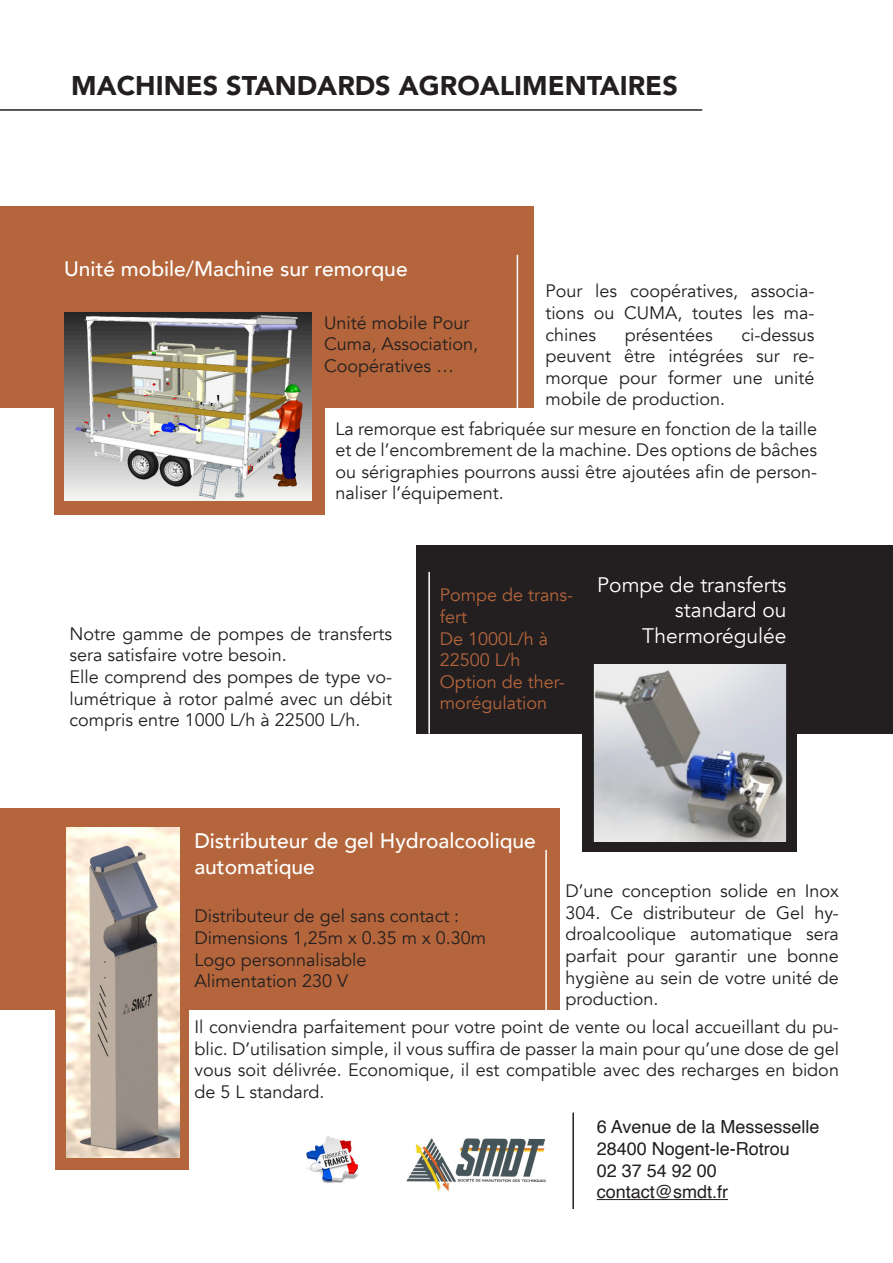
<style>
.page{position:relative;width:893px;height:1263px;background:#fff}
.page>*{position:absolute;margin:0;border:0;box-sizing:border-box;transform-origin:0 0}
.t1{font:900 27px "Avenir";color:#231f20}
.t2{font:500 21px/25.2px "Avenir";color:#fff}
.t3{font:21px "Avenir";color:#fff}
.t4{font:18px/21.6px "Avenir";color:#231f20;text-align:justify}
.t5{font:18px "Helvetica";color:#231f20}
.t6{font:18px/21.6px "Avenir";color:#b4653b}
</style>
<div class="page">
<div style="left:54px;top:247px;width:270px;height:267px;background:#b4653b"></div>
<div style="left:583px;top:571px;width:214px;height:281px;background:#231f20"></div>
<div style="left:0;top:206px;width:533px;height:202px;background:#b4653b"></div>
<div style="left:417px;top:545px;width:476px;height:189px;background:#231f20"></div>
<hr style="left:0;top:109px;width:702px;height:2px;background:#231f20">
<hr style="left:572px;top:1112px;width:2px;height:97px;background:#231f20">
<img style="left:65px;top:312px;width:246px;height:189px">
<img style="left:593px;top:664px;width:194px;height:177px">
<div style="left:55px;top:849px;width:134px;height:321px;background:#b4653b"></div>
<div style="left:0;top:808px;width:559px;height:202px;background:#b4653b"></div>
<img style="left:66px;top:827px;width:113px;height:330px">
<hr style="left:517px;top:255px;width:1px;height:162px;background:#fff">
<hr style="left:428px;top:572px;width:2px;height:162px;background:#fff">
<hr style="left:545px;top:850px;width:2px;height:162px;background:#fff">
<hr style="left:597px;top:1199px;width:131px;height:1px;background:#231f20">
<img style="left:406px;top:1138px;width:140px;height:54px">
<img style="left:306px;top:1136px;width:53px;height:47px">
<p class="t1" style="left:71px;top:62px;width:608px">MACHINES STANDARDS AGROALIMENTAIRES</p>
<p class="t2" style="left:64px;top:255px;width:345px">Unité mobile/Machine sur remorque</p>
<p class="t4" style="left:324px;top:312px;width:156px">Unité mobile Pour<br>Cuma, Association,</p>
<p class="t4" style="left:324px;top:355px;width:131px">Coopératives …</p>
<p class="t4" style="left:545px;top:281px;width:271px">Pour les coopératives, associa&shy;tions ou CUMA, toutes les ma&shy;chines</p>
<p class="t4" style="left:545px;top:324px;width:271px;text-indent:196px">ci-dessus peuvent être intégrées sur re&shy;morque pour former une unité mobile de production.</p>
<p class="t4" style="left:335px;top:418px;width:483px">La remorque est fabriquée sur mesure en fonction de la taille et de l’encombrement de la machine. Des options de bâches ou sérigraphies pourrons aussi être ajoutées afin de person&shy;naliser l’équipement.</p>
<p class="t4" style="left:625px;top:324px;width:90px">présentées</p>
<p class="t3" style="left:597px;top:572px;width:191px">Pompe de transferts</p>
<p class="t3" style="left:675px;top:597px;width:113px">standard ou</p>
<p class="t6" style="left:440px;top:585px;width:135px">Pompe de trans&shy;fert</p>
<p class="t6" style="left:440px;top:628px;width:110px">De 1000L/h à<br>22500 L/h</p>
<p class="t6" style="left:440px;top:671px;width:126px">Option de ther&shy;morégulation</p>
<p class="t4" style="left:69px;top:623px;width:324px">Notre gamme de pompes de transferts</p>
<p class="t3" style="left:642px;top:623px;width:146px">Thermorégulée</p>
<p class="t4" style="left:69px;top:645px;width:219px">sera satisfaire votre besoin.</p>
<p class="t4" style="left:69px;top:666px;width:324px">Elle comprend des pompes de type vo&shy;lumétrique à rotor palmé avec un débit compris entre 1000 L/h à 22500 L/h.</p>
<p class="t2" style="left:194px;top:827px;width:343px">Distributeur de gel Hydroalcoolique automatique</p>
<p class="t4" style="left:194px;top:906px;width:266px">Distributeur de gel sans contact :</p>
<p class="t4" style="left:194px;top:927px;width:293px">Dimensions 1,25m x 0.35 m x 0.30m<br>Logo personnalisable</p>
<p class="t4" style="left:194px;top:970px;width:155px">Alimentation 230 V</p>
<p class="t4" style="left:565px;top:880px;width:275px">D’une conception solide en Inox 304. Ce distributeur de Gel hy&shy;droalcoolique automatique sera parfait pour garantir une bonne hygiène au sein de votre unité de production.</p>
<p class="t4" style="left:194px;top:1016px;width:646px">Il conviendra parfaitement pour votre point de vente ou local accueillant du pu&shy;blic. D’utilisation simple, il vous suffira de passer la main pour qu’une dose de gel vous soit délivrée. Economique, il est compatible avec des recharges en bidon de 5 L standard.</p>
<p class="t5" style="left:597px;top:1113px;width:224px">6 Avenue de la Messesselle</p>
<p class="t5" style="left:597px;top:1135px;width:195px">28400 Nogent-le-Rotrou</p>
<p class="t5" style="left:597px;top:1156px;width:122px">02 37 54 92 00</p>
<p class="t5" style="left:597px;top:1178px;width:133px">contact@smdt.fr</p>
</div>
